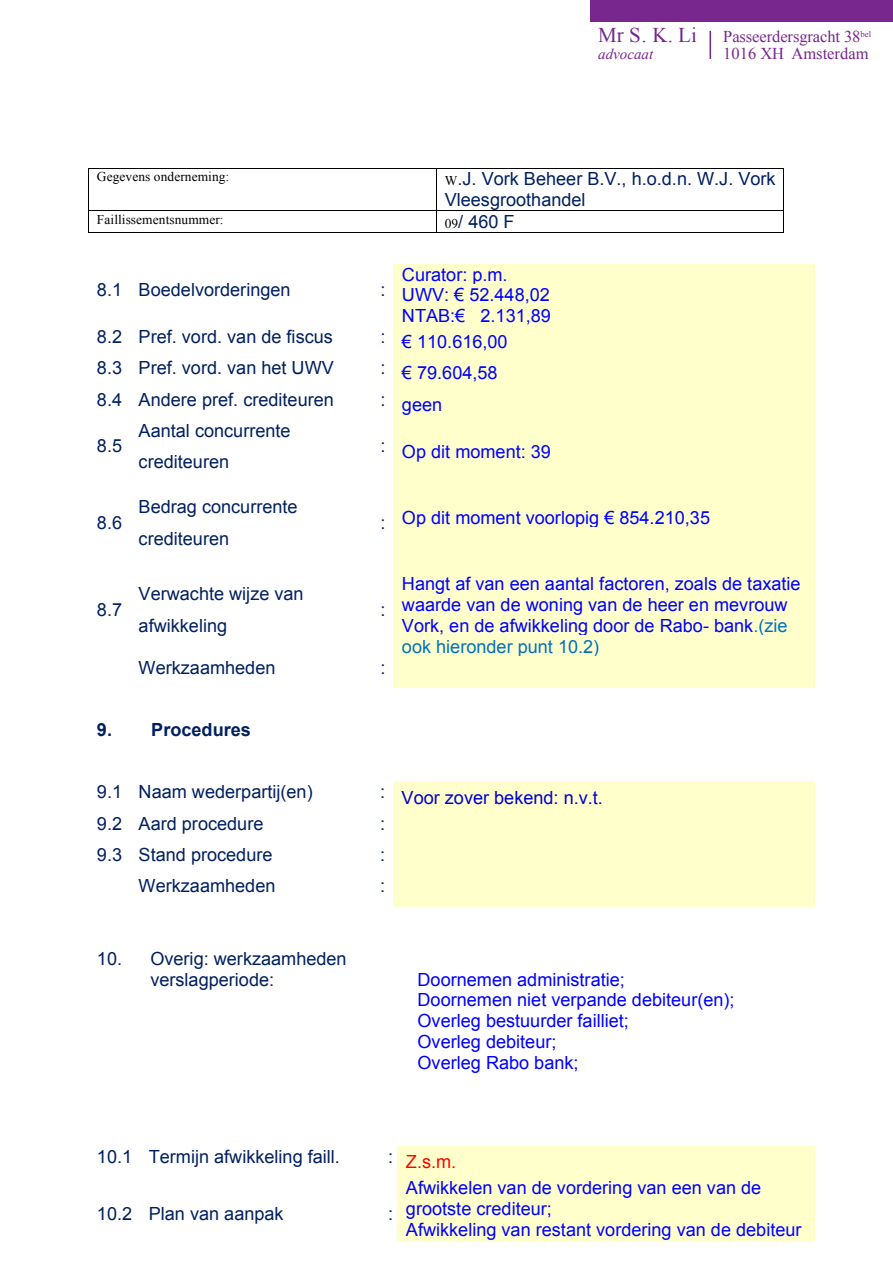
<style>
.page{position:relative;width:893px;height:1263px;background:#fff}
.page>*{position:absolute;margin:0;border:0;box-sizing:border-box;transform-origin:0 0}
.t1{font:21px "Times New Roman";color:#77278d}
.t2{font:18.15px/20.9px "Arial";color:#00f}
.t3{font:18.15px/31.2px "Arial";color:#002060}
.t4{font:18.15px "Arial";color:#00c}
.t5{font:700 18.15px "Arial";color:#002060}
.t6{font:18.15px "Arial";color:#f00}
.t7{font:16.5px "Times New Roman";letter-spacing:-.005em;color:#77278d}
.t8{font:italic 15px "Times New Roman";color:#77278d}
.t9{font:13.35px "Times New Roman";letter-spacing:.005em;color:#000}
.s1{font-family:"Times New Roman";font-size:13.35px;color:#000}
.s2{color:#002060}
.s3{color:#0070c0}
</style>
<div class="page">
<hr style="left:709px;top:31px;width:2px;height:28px;background:#77278d">
<div style="left:590px;top:0;width:303px;height:21px;background:#77278d"></div>
<hr style="left:89px;top:168px;width:347px;height:1px;background:#000">
<hr style="left:437px;top:168px;width:346px;height:1px;background:#000">
<hr style="left:88px;top:169px;width:1px;height:41px;background:#000">
<hr style="left:436px;top:169px;width:1px;height:41px;background:#000">
<hr style="left:783px;top:169px;width:1px;height:41px;background:#000">
<hr style="left:89px;top:210px;width:347px;height:1px;background:#000">
<hr style="left:437px;top:210px;width:346px;height:1px;background:#000">
<svg style="left:88px;top:210px;width:1px;height:23px"></svg>
<hr style="left:89px;top:232px;width:347px;height:1px;background:#000">
<svg style="left:436px;top:210px;width:1px;height:23px"></svg>
<hr style="left:437px;top:232px;width:346px;height:1px;background:#000">
<svg style="left:783px;top:210px;width:1px;height:23px"></svg>
<div style="left:394px;top:264px;width:421px;height:62px;background:#ffc"></div>
<div style="left:394px;top:326px;width:421px;height:32px;background:#ffc"></div>
<div style="left:394px;top:358px;width:421px;height:31px;background:#ffc"></div>
<div style="left:394px;top:389px;width:421px;height:31px;background:#ffc"></div>
<div style="left:394px;top:420px;width:421px;height:63px;background:#ffc"></div>
<div style="left:394px;top:483px;width:421px;height:91px;background:#ffc"></div>
<div style="left:394px;top:574px;width:421px;height:83px;background:#ffc"></div>
<div style="left:394px;top:657px;width:421px;height:31px;background:#ffc"></div>
<div style="left:394px;top:781px;width:421px;height:32px;background:#ffc"></div>
<div style="left:394px;top:813px;width:421px;height:31px;background:#ffc"></div>
<div style="left:394px;top:844px;width:421px;height:31px;background:#ffc"></div>
<div style="left:394px;top:875px;width:421px;height:31px;background:#ffc"></div>
<div style="left:398px;top:1146px;width:417px;height:31px;background:#ffc"></div>
<div style="left:398px;top:1177px;width:417px;height:65px;background:#ffc"></div>
<p class="t1" style="left:598px;top:21px;width:100px">Mr S. K. Li</p>
<p class="t7" style="left:723px;top:25px;width:149px">Passeerdersgracht 38<sup>bel</sup></p>
<p class="t8" style="left:598px;top:44px;width:56px">advocaat</p>
<p class="t7" style="left:723px;top:42px;width:147px">1016 XH Amsterdam</p>
<p class="t9" style="left:97px;top:168px;width:134px">Gegevens onderneming:</p>
<p class="t3" style="left:445px;top:169px;width:332px;line-height:20.7px"><span class="s1">W</span>.J. Vork Beheer B.V., h.o.d.n. W.J. Vork<br>Vleesgroothandel</p>
<p class="t9" style="left:97px;top:210px;width:128px">Faillissementsnummer:</p>
<p class="t3" style="left:445px;top:206px;width:71px"><span class="s1">09</span>/ 460 F</p>
<p class="t3" style="left:97px;top:274px;width:195px">8.1 Boedelvorderingen</p>
<p class="t3" style="left:381px;top:274px;width:7px">:</p>
<p class="t2" style="left:402px;top:264px;width:150px">Curator: p.m.<br>UWV: € 52.448,02<br>NTAB:€ 2.131,89</p>
<p class="t3" style="left:97px;top:321px;width:237px">8.2 Pref. vord. van de fiscus</p>
<p class="t2" style="left:381px;top:332px;width:129px"><sup>:</sup> € 110.616,00</p>
<p class="t3" style="left:97px;top:353px;width:238px">8.3 Pref. vord. van het UWV</p>
<p class="t2" style="left:381px;top:363px;width:119px"><sup>:</sup> € 79.604,58</p>
<p class="t3" style="left:97px;top:384px;width:238px">8.4 Andere pref. crediteuren</p>
<p class="t2" style="left:381px;top:394px;width:63px"><sup>:</sup> geen</p>
<p class="t3" style="left:97px;top:430px;width:27px">8.5</p>
<p class="t3" style="left:139px;top:415px;width:153px">Aantal concurrente crediteuren</p>
<p class="t2" style="left:381px;top:441px;width:172px"><sup>:</sup> Op dit moment: 39</p>
<p class="t3" style="left:97px;top:507px;width:27px">8.6</p>
<p class="t3" style="left:97px;top:594px;width:27px">8.7</p>
<p class="t3" style="left:139px;top:492px;width:161px">Bedrag concurrente crediteuren</p>
<p class="t2" style="left:381px;top:507px;width:331px"><span class="s2">:</span> Op dit moment voorlopig € 854.210,35</p>
<p class="t3" style="left:139px;top:578px;width:167px">Verwachte wijze van afwikkeling</p>
<p class="t3" style="left:381px;top:594px;width:7px">:</p>
<p class="t3" style="left:139px;top:652px;width:138px">Werkzaamheden</p>
<p class="t3" style="left:381px;top:652px;width:7px">:</p>
<p class="t2" style="left:402px;top:574px;width:400px">Hangt af van een aantal factoren, zoals de taxatie waarde van de woning van de heer en mevrouw Vork, en de afwikkeling door de Rabo- bank<span class="s3">.(zie ook hieronder punt 10.2)</span></p>
<p class="t5" style="left:97px;top:717px;width:155px">9. Procedures</p>
<p class="t3" style="left:97px;top:776px;width:217px">9.1 Naam wederpartij(en)</p>
<p class="t4" style="left:380px;top:785px;width:224px"><sup>:</sup> Voor zover bekend: n.v.t.</p>
<p class="t3" style="left:97px;top:808px;width:168px">9.2 Aard procedure</p>
<p class="t3" style="left:380px;top:808px;width:7px">:</p>
<p class="t3" style="left:97px;top:839px;width:177px">9.3 Stand procedure</p>
<p class="t3" style="left:380px;top:839px;width:7px">:</p>
<p class="t3" style="left:139px;top:870px;width:138px">Werkzaamheden</p>
<p class="t3" style="left:380px;top:870px;width:7px">:</p>
<p class="t3" style="left:150px;top:948px;width:198px;line-height:21px;text-indent:-53px">10. Overig: werkzaamheden verslagperiode:</p>
<p class="t2" style="left:418px;top:969px;width:319px">Doornemen administratie;<br>Doornemen niet verpande debiteur(en);<br>Overleg bestuurder failliet;<br>Overleg debiteur;<br>Overleg Rabo bank;</p>
<p class="t3" style="left:97px;top:1141px;width:244px">10.1 Termijn afwikkeling faill.</p>
<p class="t6" style="left:388px;top:1150px;width:70px"><sup>:</sup> Z.s.m.</p>
<p class="t3" style="left:97px;top:1198px;width:188px">10.2 Plan van aanpak</p>
<p class="t3" style="left:388px;top:1198px;width:7px">:</p>
<p class="t2" style="left:406px;top:1177px;width:397px">Afwikkelen van de vordering van een van de grootste crediteur;<br>Afwikkeling van restant vordering van de debiteur</p>
</div>
